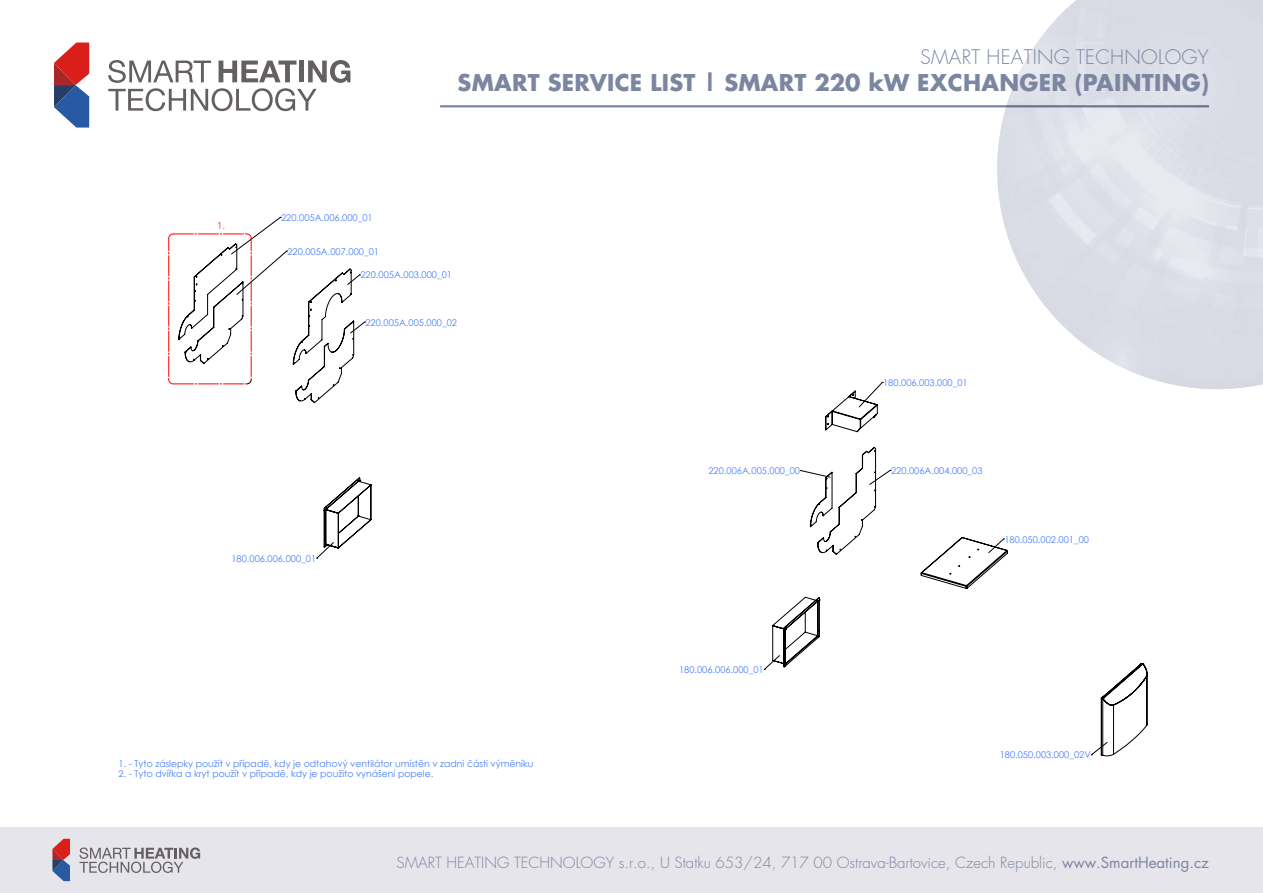
<style>
.page{position:relative;width:1263px;height:893px;background:#fff}
.page>*{position:absolute;margin:0;border:0;box-sizing:border-box;transform-origin:0 0}
.t1{font:700 22.5px "Futura CE";letter-spacing:.015em;color:#7c86a1}
.t2{font:19.5px "Futura CE Light";letter-spacing:.015em;color:#7c86a1}
.t3{font:15px "Futura CE Light";color:#7c86a1}
.t4{font:700 11.25px "Century Gothic";color:#f00}
.t5{font:9.3px "Century Gothic";color:#487ffa}
.s1{font-family:"Futura CE"}
</style>
<div class="page">
<svg style="left:108px;top:60px;width:242px;height:51px"></svg>
<svg style="left:54px;top:43px;width:35px;height:85px"></svg>
<div style="left:0;top:827px;width:1263px;height:66px;background:#e6e5ec"></div>
<svg style="left:79px;top:847px;width:121px;height:26px"></svg>
<svg style="left:52px;top:839px;width:18px;height:42px"></svg>
<hr style="left:440px;top:105px;width:769px;height:2px;background:#7c86a1">
<svg style="left:231px;top:217px;width:876px;height:26px"></svg>
<svg style="left:168px;top:234px;width:84px;height:151px"></svg>
<svg style="left:178px;top:243px;width:969px;height:513px"></svg>
<h2 class="t2" style="left:920px;top:46px;width:290px">SMART HEATING TECHNOLOGY</h2>
<h1 class="t1" style="left:458px;top:68px;width:753px">SMART SERVICE LIST | SMART 220 kW EXCHANGER (PAINTING)</h1>
<p class="t4" style="left:217px;top:219px;width:10px">1.</p>
<p class="t5" style="left:281px;top:211px;width:93px">220.005A.006.000_01</p>
<p class="t5" style="left:287px;top:245px;width:93px">220.005A.007.000_01</p>
<p class="t5" style="left:360px;top:269px;width:93px">220.005A.003.000_01</p>
<p class="t5" style="left:365px;top:316px;width:93px">220.005A.005.000_02</p>
<p class="t5" style="left:231px;top:552px;width:86px">180.006.006.000_01</p>
<p class="t5" style="left:883px;top:376px;width:86px">180.006.003.000_01</p>
<p class="t5" style="left:708px;top:464px;width:93px">220.006A.005.000_00</p>
<p class="t5" style="left:891px;top:464px;width:93px">220.006A.004.000_03</p>
<p class="t5" style="left:1004px;top:533px;width:86px">180.050.002.001_00</p>
<p class="t5" style="left:679px;top:663px;width:86px">180.006.006.000_01</p>
<p class="t5" style="left:119px;top:758px;width:416px">1. - Tyto záslepky použít v případě, kdy je odtahový ventilátor umístěn v zadní části výměníku</p>
<p class="t5" style="left:119px;top:767px;width:316px">2. - Tyto dvířka a kryt použít v případě, kdy je použito vynášení popele.</p>
<p class="t5" style="left:1000px;top:748px;width:93px">180.050.003.000_02V</p>
<h3 class="t3" style="left:397px;top:853px;width:814px">SMART HEATING TECHNOLOGY s.r.o., U Statku 653/24, 717 00 Ostrava-Bartovice, Czech Republic, <span class="s1">www.SmartHeating.cz</span></h3>
</div>
